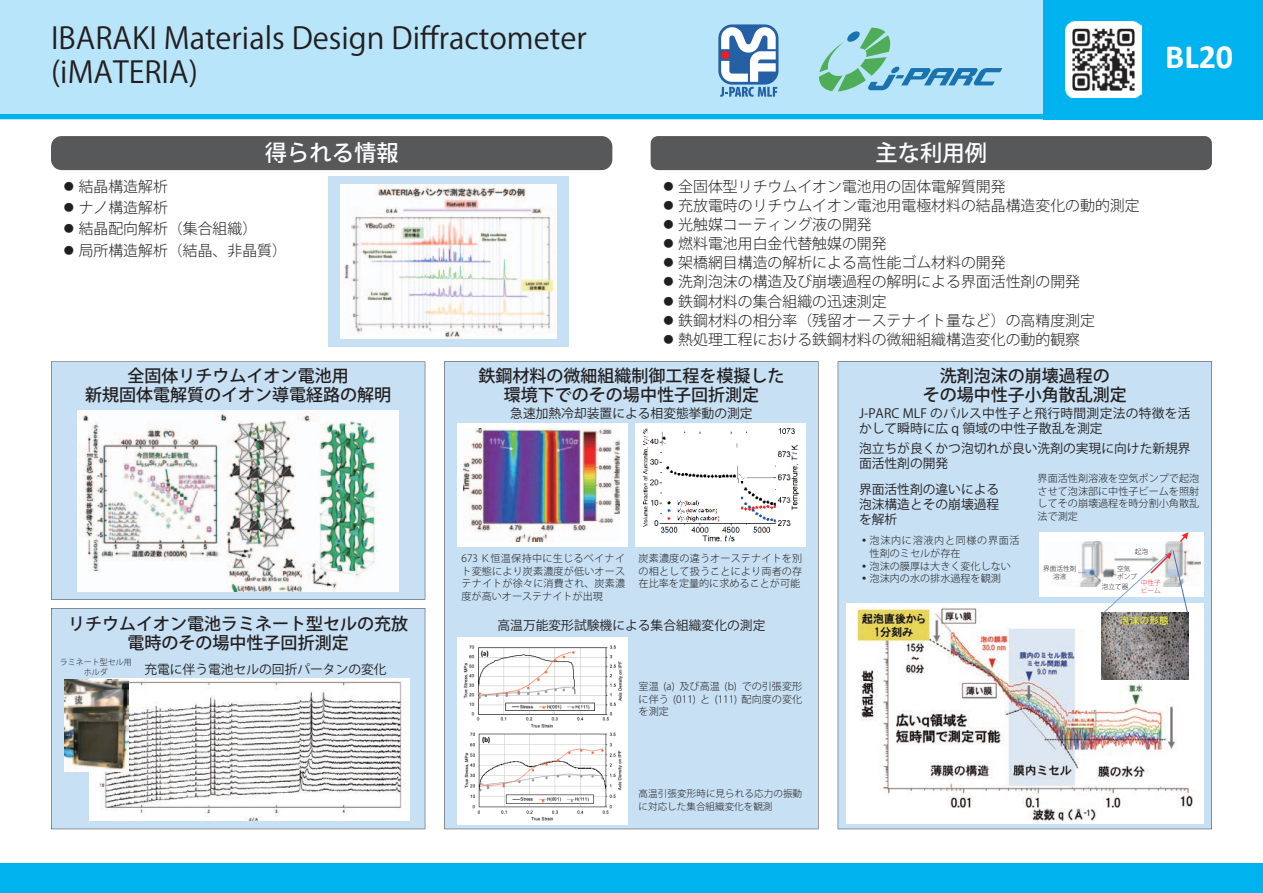
<style>
.page{position:relative;width:1263px;height:893px;background:#fff}
.page>*{position:absolute;margin:0;border:0;box-sizing:border-box;transform-origin:0 0}
.t1{font:700 34.05px "Calibri";color:#fff}
.t2{font:29.7px/34px "Koz Go Pro";color:#231f20}
.t3{font:500 22.35px "Koz Go Pro";color:#fff}
.t4{font:500 16.95px/19.2px "Koz Go Pro";color:#231f20;text-align:center}
.t5{font:300 14.85px "Koz Go Pro";color:#231f20}
.t6{font:12.75px/14.9px "Koz Go Pro";color:#231f20}
.t7{font:300 10.05px/12.8px "Koz Go Pro";color:#231f20;text-align:justify}
.t8{font:300 10.05px/12.8px "Koz Go Pro";letter-spacing:.065em;color:#231f20}
.t9{font:9.9px "HGP Gothic E";color:#eae84c}
.t10{font:300 9.6px/12.8px "Koz Go Pro";letter-spacing:.005em;color:#231f20}
.t11{font:300 7.95px/9.6px "Koz Go Pro";color:#231f20;text-align:center}
.t12{font:300 6.6px/7.9px "Koz Go Pro";color:#231f20;text-align:center}
.t13{font:300 6.6px/7.9px "Koz Go Pro";color:#ee2928}
</style>
<div class="page">
<div style="left:0;top:0;width:1263px;height:119px;background:#b9e5fa"></div>
<div style="left:0;top:863px;width:1263px;height:30px;background:#00b3ef"></div>
<div style="left:1044px;top:0;width:219px;height:119px;background:#00b3ef"></div>
<hr style="left:0;top:115px;width:1263px;height:4px;background:#00b3ef">
<div style="left:328px;top:176px;width:241px;height:171px;background:#c7e0f3"></div>
<img style="left:341px;top:185px;width:216px;height:153px">
<div style="left:51px;top:608px;width:374px;height:221px;background:#c7e0f3"></div>
<div style="left:51px;top:361px;width:374px;height:239px;background:#c7e0f3"></div>
<div style="left:838px;top:361px;width:374px;height:468px;background:#c7e0f3"></div>
<div style="left:444px;top:361px;width:375px;height:468px;background:#c7e0f3"></div>
<img style="left:78px;top:411px;width:321px;height:180px">
<img style="left:89px;top:678px;width:320px;height:143px">
<img style="left:64px;top:679px;width:65px;height:93px">
<div style="left:457px;top:424px;width:170px;height:123px;background:#fff"></div>
<img style="left:463px;top:429px;width:156px;height:113px">
<div style="left:636px;top:424px;width:170px;height:123px;background:#fff"></div>
<img style="left:644px;top:429px;width:154px;height:113px">
<div style="left:457px;top:637px;width:170px;height:188px;background:#fff"></div>
<img style="left:463px;top:645px;width:160px;height:83px">
<img style="left:464px;top:732px;width:159px;height:89px">
<div style="left:846px;top:603px;width:357px;height:221px;background:#fff"></div>
<img style="left:855px;top:606px;width:339px;height:214px">
<div style="left:1039px;top:532px;width:164px;height:64px;background:#fff"></div>
<img style="left:1101px;top:613px;width:87px;height:67px">
<img style="left:1113px;top:614px;width:64px;height:19px">
<img style="left:1047px;top:541px;width:154px;height:45px">
<div style="left:1101px;top:581px;width:35px;height:14px;background:#fff"></div>
<div style="left:1041px;top:569px;width:36px;height:12px;background:#fff"></div>
<svg style="left:1102px;top:532px;width:86px;height:82px"></svg>
<div style="left:51px;top:136px;width:561px;height:34px;background:#57585a;border-radius:11px"></div>
<div style="left:651px;top:136px;width:561px;height:34px;background:#57585a;border-radius:7px"></div>
<img style="left:1065px;top:21px;width:77px;height:77px">
<div style="left:718px;top:24px;width:60px;height:61px;background:#255fa4;border-radius:14px"></div>
<svg style="left:720px;top:27px;width:57px;height:70px"></svg>
<svg style="left:819px;top:28px;width:183px;height:63px"></svg>
<h2 class="t2" style="left:51px;top:22px;width:537px">IBARAKI Materials Design Diffractometer (iMATERIA)</h2>
<h3 class="t3" style="left:265px;top:139px;width:135px">得られる情報</h3>
<h3 class="t3" style="left:875px;top:139px;width:113px">主な利用例</h3>
<p class="t5" style="left:62px;top:177px;width:108px">● 結晶構造解析</p>
<p class="t5" style="left:62px;top:198px;width:108px">● ナノ構造解析</p>
<p class="t5" style="left:62px;top:219px;width:197px">● 結晶配向解析（集合組織）</p>
<p class="t5" style="left:62px;top:240px;width:227px">● 局所構造解析（結晶、非晶質）</p>
<p class="t4" style="left:85px;top:367px;width:308px">全固体リチウムイオン電池用<br>新規固体電解質のイオン導電経路の解明</p>
<p class="t5" style="left:661px;top:177px;width:346px">● 全固体型リチウムイオン電池用の固体電解質開発</p>
<p class="t5" style="left:661px;top:196px;width:480px">● 充放電時のリチウムイオン電池用電極材料の結晶構造変化の動的測定</p>
<p class="t5" style="left:661px;top:215px;width:212px">● 光触媒コーティング液の開発</p>
<p class="t5" style="left:661px;top:234px;width:227px">● 燃料電池用白金代替触媒の開発</p>
<p class="t5" style="left:661px;top:253px;width:346px">● 架橋網目構造の解析による高性能ゴム材料の開発</p>
<p class="t5" style="left:661px;top:272px;width:420px">● 洗剤泡沫の構造及び崩壊過程の解明による界面活性剤の開発</p>
<p class="t5" style="left:661px;top:291px;width:227px">● 鉄鋼材料の集合組織の迅速測定</p>
<p class="t5" style="left:661px;top:311px;width:435px">● 鉄鋼材料の相分率（残留オーステナイト量など）の高精度測定</p>
<p class="t5" style="left:661px;top:330px;width:420px">● 熱処理工程における鉄鋼材料の微細組織構造変化の動的観察</p>
<p class="t4" style="left:478px;top:367px;width:308px">鉄鋼材料の微細組織制御工程を模擬した環境下でのその場中性子回折測定</p>
<p class="t4" style="left:923px;top:367px;width:206px">洗剤泡沫の崩壊過程の<br>その場中性子小角散乱測定</p>
<h1 class="t1" style="left:1165px;top:35px;width:69px">BL20</h1>
<p class="t4" style="left:68px;top:615px;width:342px">リチウムイオン電池ラミネート型セルの充放電時のその場中性子回折測定</p>
<p class="t11" style="left:60px;top:658px;width:73px">ラミネート型セル用ホルダ</p>
<p class="t6" style="left:144px;top:663px;width:244px">充電に伴う電池セルの回折パータンの変化</p>
<p class="t6" style="left:510px;top:407px;width:244px">急速加熱冷却装置による相変態挙動の測定</p>
<p class="t7" style="left:461px;top:552px;width:165px">673 Ｋ恒温保持中に生じるベイナイト変態により炭素濃度が低いオーステナイトが徐々に消費され、炭素濃度が高いオーステナイトが出現</p>
<p class="t7" style="left:639px;top:552px;width:165px">炭素濃度の違うオーステナイトを別の相として扱うことにより両者の存在比率を定量的に求めることが可能</p>
<p class="t6" style="left:497px;top:619px;width:269px">高温万能変形試験機による集合組織変化の測定</p>
<p class="t7" style="left:639px;top:680px;width:165px">室温 (a) 及び高温 (b) での引張変形に伴う (011) と (111) 配向度の変化を測定</p>
<p class="t10" style="left:639px;top:787px;width:165px">高温引張変形時に見られる応力の振動に対応した集合組織変化を観測</p>
<p class="t6" style="left:859px;top:407px;width:333px">J-PARC MLF のパルス中性子と飛行時間測定法の特徴を活かして瞬時に広 q 領域の中性子散乱を測定</p>
<p class="t6" style="left:859px;top:442px;width:333px">泡立ちが良くかつ泡切れが良い洗剤の実現に向けた新規界面活性剤の開発</p>
<p class="t6" style="left:859px;top:482px;width:142px;text-align:justify">界面活性剤の違いによる泡沫構造とその崩壊過程を解析</p>
<p class="t8" style="left:870px;top:534px;width:152px;text-indent:-11px">• 泡沫内に溶液内と同様の界面活性剤のミセルが存在</p>
<p class="t7" style="left:859px;top:560px;width:154px">• 泡沫の膜厚は大きく変化しない</p>
<p class="t7" style="left:859px;top:572px;width:143px">• 泡沫内の水の排水過程を観測</p>
<p class="t7" style="left:1037px;top:472px;width:163px">界面活性剤溶液を空気ポンプで起泡させて泡沫部に中性子ビームを照射してその崩壊過程を時分割小角散乱法で測定</p>
<p class="t12" style="left:1135px;top:548px;width:15px">起泡</p>
<p class="t12" style="left:1043px;top:565px;width:35px">界面活性剤溶液</p>
<p class="t12" style="left:1117px;top:565px;width:21px;text-align:left">空気ポンプ</p>
<p class="t13" style="left:1141px;top:579px;width:21px">中性子ビーム</p>
<p class="t12" style="left:1102px;top:583px;width:28px">泡立て器</p>
<p class="t9" style="left:1120px;top:615px;width:51px">泡沫の形態</p>
</div>
